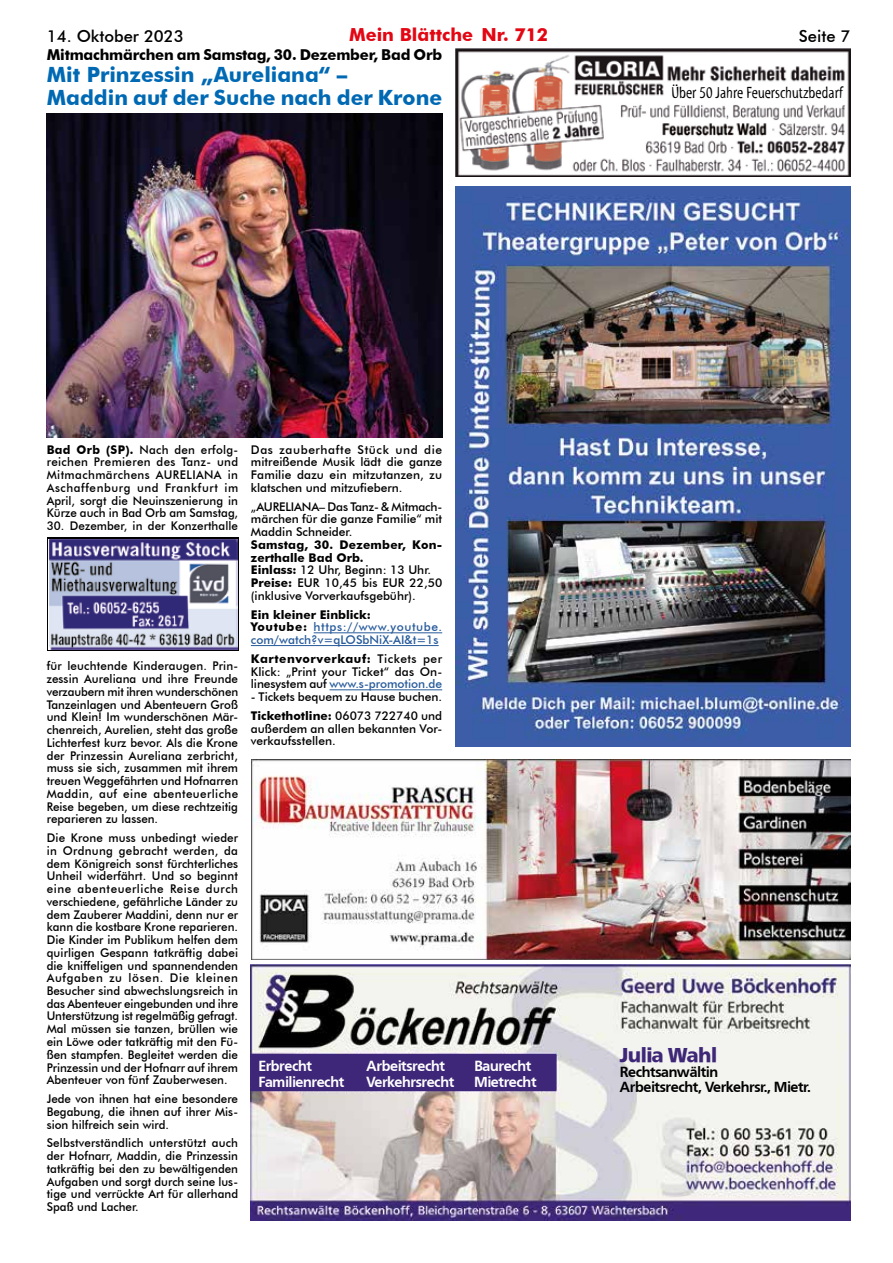
<style>
.page{position:relative;width:893px;height:1263px;background:#fff}
.page>*{position:absolute;margin:0;border:0;box-sizing:border-box;transform-origin:0 0}
.t1{font:700 21px/22.5px "Futura BT";color:#0069b4}
.t2{font:700 19.5px "Frucht Large";color:#3e2777}
.t3{font:700 18px "Futura BT";color:#e30613}
.t4{font:16.5px "Myriad Std Tilt";color:#000}
.t5{font:500 16.5px "Futura BT";color:#000}
.t6{font:700 15px "Futura BT";letter-spacing:-.015em;color:#000}
.t7{font:14.25px "Frucht Large Normal";color:#fff}
.t8{font:14.25px/15px "Frucht Large Normal";color:#000}
.t9{font:500 12px/12.8px "Futura BT";color:#000;text-align:justify}
.t10{font:500 12px/12.8px "Futura BT";color:#275b9b}
.s1{font-weight:700}
.s2{font-weight:700;color:#000}
.s3{color:#275b9b}
</style>
<div class="page">
<img style="left:47px;top:114px;width:395px;height:323px">
<hr style="left:314px;top:632px;width:128px;height:1px;background:#275b9b">
<hr style="left:251px;top:645px;width:188px;height:1px;background:#275b9b">
<hr style="left:329px;top:689px;width:113px;height:1px;background:#275b9b">
<div style="left:47px;top:538px;width:192px;height:113px;background:#fbfcfd"></div>
<img style="left:49px;top:539px;width:189px;height:111px">
<img style="left:455px;top:187px;width:395px;height:559px">
<img style="left:251px;top:964px;width:599px;height:256px">
<div style="left:252px;top:1054px;width:304px;height:37px;background:#3e2778"></div>
<img style="left:251px;top:759px;width:600px;height:200px">
<img style="left:455px;top:48px;width:395px;height:129px">
<div style="left:665px;top:84px;width:181px;height:19px;background:#fff"></div>
<h3 class="t5" style="left:47px;top:26px;width:139px">14. Oktober 2023</h3>
<h3 class="t3" style="left:349px;top:24px;width:201px">Mein Blättche Nr. 712</h3>
<h3 class="t5" style="left:799px;top:26px;width:53px">Seite 7</h3>
<p class="t6" style="left:47px;top:45px;width:397px">Mitmachmärchen am Samstag, 30. Dezember, Bad Orb</p>
<h1 class="t1" style="left:47px;top:63px;width:397px">Mit Prinzessin „Aureliana“ –<br>Maddin auf der Suche nach der Krone</h1>
<h3 class="t4" style="left:671px;top:84px;width:173px">Über 50 Jahre Feuerschutzbedarf</h3>
<p class="t9" style="left:47px;top:443px;width:193px"><span class="s1">Bad Orb (SP).</span> Nach den erfolg&shy;reichen Premieren des Tanz- und Mitmachmärchens AURELIANA in Aschaffenburg und Frankfurt im April, sorgt die Neuinszenierung in Kürze auch in Bad Orb am Samstag,</p>
<p class="t9" style="left:47px;top:519px;width:193px">30. Dezember, in der Konzerthalle</p>
<p class="t9" style="left:47px;top:659px;width:193px">für leuchtende Kinderaugen. Prin&shy;zessin Aureliana und ihre Freunde verzaubern mit ihren wunderschönen Tanzeinlagen und Abenteuern Groß und Klein! Im wunderschönen Mär&shy;chenreich, Aurelien, steht das große Lichterfest kurz bevor. Als die Krone der Prinzessin Aureliana zerbricht, muss sie sich, zusammen mit ihrem treuen Weggefährten und Hofnarren Maddin, auf eine abenteuerliche Reise begeben, um diese rechtzeitig reparieren zu lassen.</p>
<p class="t9" style="left:47px;top:831px;width:193px">Die Krone muss unbedingt wieder in Ordnung gebracht werden, da dem Königreich sonst fürchterliches Unheil widerfährt. Und so beginnt eine abenteuerliche Reise durch verschiedene, gefährliche Länder zu dem Zauberer Maddini, denn nur er kann die kostbare Krone reparieren.<br>Die Kinder im Publikum helfen dem quirligen Gespann tatkräftig dabei die kniffeligen und spannendenden Aufgaben zu lösen. Die kleinen Besucher sind abwechslungsreich in das Abenteuer eingebunden und ihre Unterstützung ist regelmäßig gefragt.<br>Mal müssen sie tanzen, brüllen wie ein Löwe oder tatkräftig mit den Fü&shy;ßen stampfen. Begleitet werden die Prinzessin und der Hofnarr auf ihrem Abenteuer von fünf Zauberwesen.</p>
<p class="t9" style="left:47px;top:1092px;width:193px">Jede von ihnen hat eine besondere Begabung, die ihnen auf ihrer Mis&shy;sion hilfreich sein wird.</p>
<p class="t9" style="left:47px;top:1136px;width:193px">Selbstverständlich unterstützt auch der Hofnarr, Maddin, die Prinzessin tatkräftig bei den zu bewältigenden Aufgaben und sorgt durch seine lus&shy;tige und verrückte Art für allerhand Spaß und Lacher.</p>
<p class="t9" style="left:251px;top:443px;width:193px">Das zauberhafte Stück und die mitreißende Musik lädt die ganze Familie dazu ein mitzutanzen, zu klatschen und mitzufiebern.</p>
<p class="t9" style="left:251px;top:500px;width:193px">„AURELIANA– Das Tanz- &amp; Mitmach&shy;märchen für die ganze Familie“ mit Maddin Schneider.</p>
<p class="t9" style="left:251px;top:538px;width:193px;text-align:left"><span class="s1">Samstag, 30. Dezember, Kon&shy;zerthalle Bad Orb.<br>Einlass:</span> 12 Uhr, Beginn: 13 Uhr.<br><span class="s1">Preise:</span> EUR 10,45 bis EUR 22,50 (inklusive Vorverkaufsgebühr).</p>
<p class="t10" style="left:251px;top:608px;width:193px"><span class="s2">Ein kleiner Einblick:<br>Youtube:</span> https://www.youtube. com/watch?v=qLOSbNiX-AI&amp;t=1s</p>
<p class="t9" style="left:251px;top:652px;width:193px"><span class="s1">Kartenvorverkauf:</span> Tickets per Klick: „Print your Ticket“ das On&shy;linesystem auf <span class="s3">www.s-promotion.de</span></p>
<p class="t9" style="left:251px;top:687px;width:193px;line-height:18.8px">- Tickets bequem zu Hause buchen.<br><span class="s1">Tickethotline:</span> 06073 722740 und</p>
<p class="t9" style="left:251px;top:722px;width:193px">außerdem an allen bekannten Vor&shy;verkaufsstellen.</p>
<p class="t7" style="left:259px;top:1057px;width:55px">Erbrecht</p>
<p class="t7" style="left:367px;top:1057px;width:80px">Arbeitsrecht</p>
<p class="t7" style="left:475px;top:1057px;width:58px">Baurecht</p>
<p class="t7" style="left:259px;top:1073px;width:87px">Familienrecht</p>
<p class="t7" style="left:367px;top:1073px;width:89px">Verkehrsrecht</p>
<p class="t7" style="left:475px;top:1073px;width:63px">Mietrecht</p>
<h2 class="t2" style="left:620px;top:1043px;width:98px">Julia Wahl</h2>
<p class="t8" style="left:620px;top:1064px;width:192px">Rechtsanwältin<br>Arbeitsrecht, Verkehrsr., Mietr.</p>
</div>
